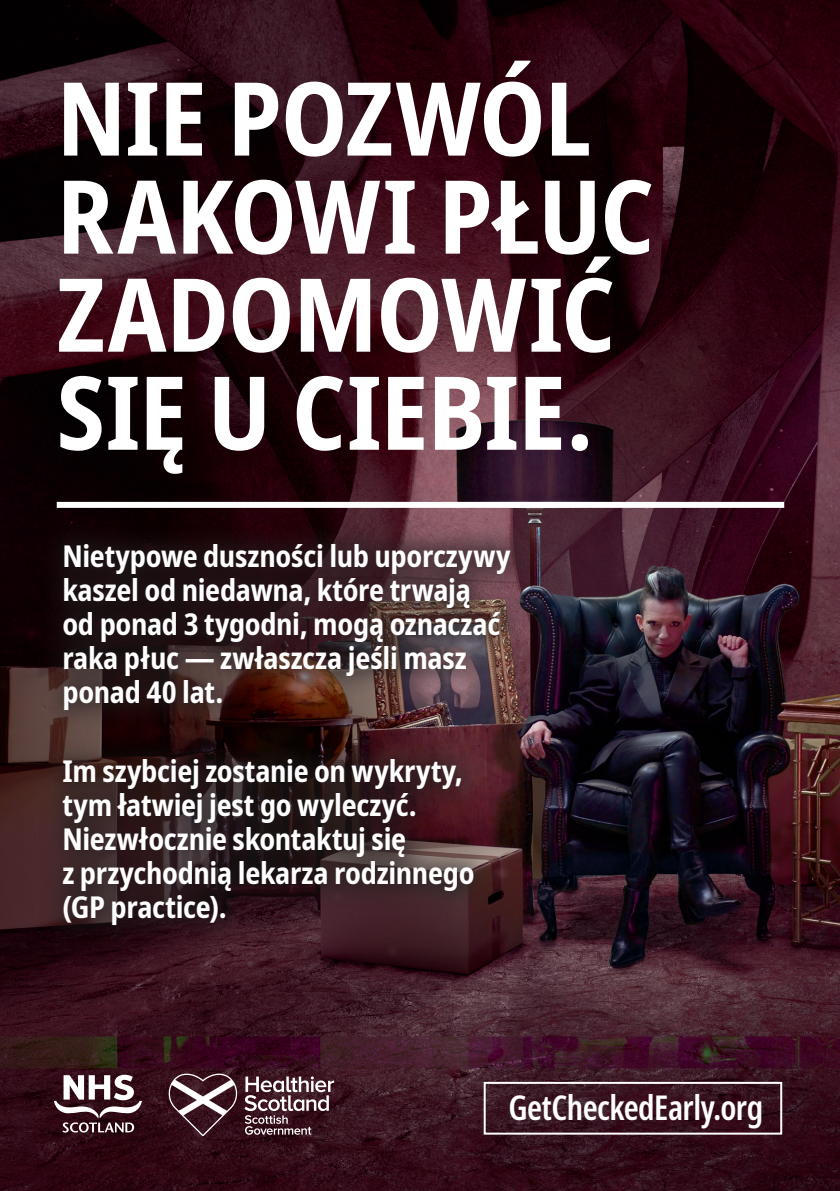
<style>
.page{position:relative;width:840px;height:1191px;background:#fff}
.page>*{position:absolute;margin:0;border:0;box-sizing:border-box;transform-origin:0 0}
.t1{font:700 condensed 102px/98px "Noto Sans";letter-spacing:-.01em;color:#fff}
.t2{font:600 extra-condensed 34px "Noto Sans";letter-spacing:-.015em;color:#fff}
.t3{font:700 condensed 30px/34px "Noto Sans";letter-spacing:-.01em;color:#fff}
</style>
<div class="page">
<img style="left:0;top:0;width:839px;height:1191px">
<div style="left:37px;top:518px;width:497px;height:432px;background:#231f20;opacity:.75"></div>
<div style="left:57px;top:502px;width:726px;height:6px;background:#fff"></div>
<svg style="left:54px;top:1074px;width:88px;height:58px"></svg>
<svg style="left:168px;top:1073px;width:166px;height:63px;background:#654750"></svg>
<div style="left:483px;top:1081px;width:298px;height:53px;border:2px solid #fff"></div>
<h1 class="t1" style="left:57px;top:71px;width:598px">NIE POZWÓL<br>RAKOWI PŁUC<br>ZADOMOWIĆ<br>SIĘ U CIEBIE.</h1>
<p class="t3" style="left:62px;top:539px;width:449px">Nietypowe duszności lub uporczywy kaszel od niedawna, które trwają<br>od ponad 3 tygodni, mogą oznaczać raka płuc — zwłaszcza jeśli masz ponad 40 lat.</p>
<p class="t3" style="left:62px;top:755px;width:413px">Im szybciej zostanie on wykryty, tym łatwiej jest go wyleczyć.<br>Niezwłocznie skontaktuj się<br>z przychodnią lekarza rodzinnego (GP practice).</p>
<p class="t2" style="left:508px;top:1083px;width:256px">GetCheckedEarly.org</p>
</div>
